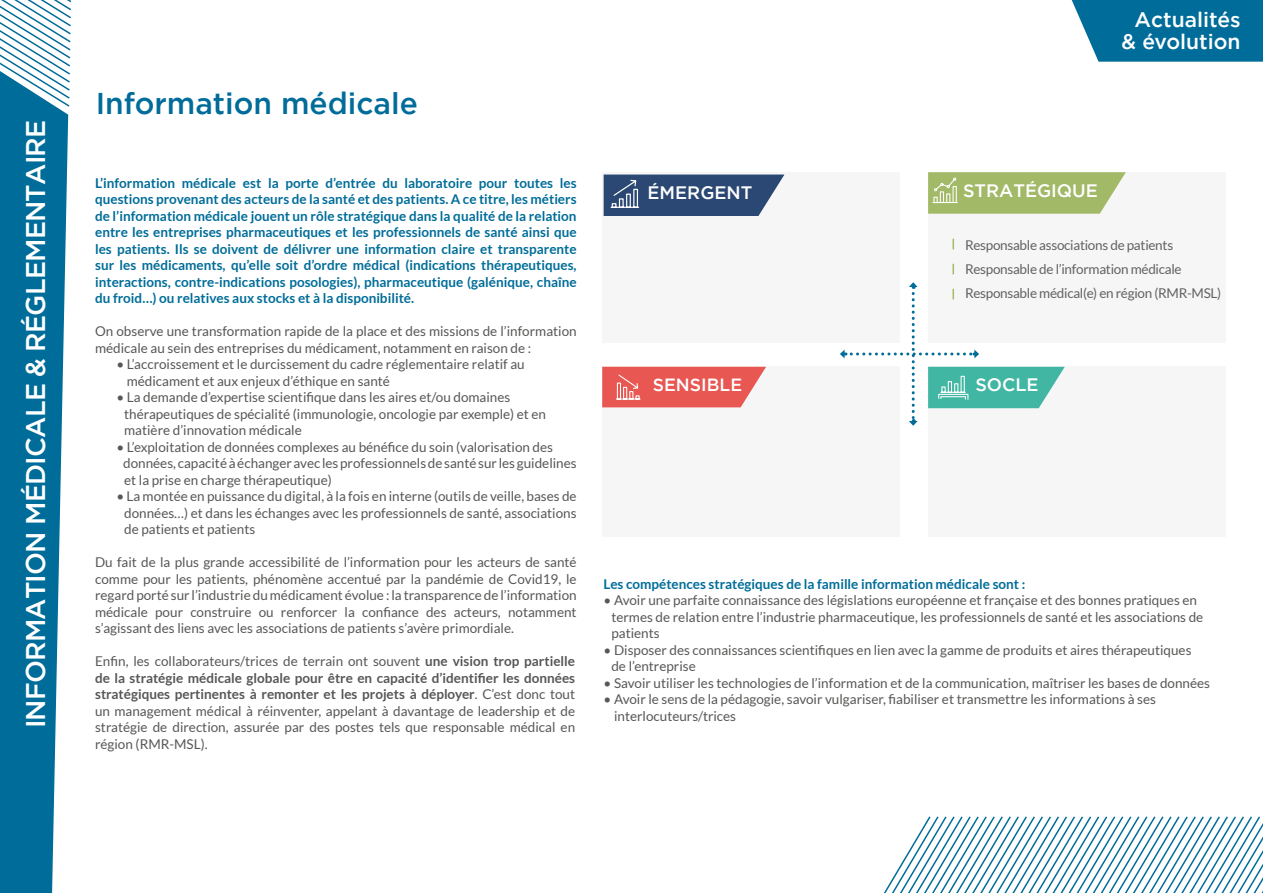
<style>
.page{position:relative;width:1263px;height:893px;background:#fff}
.page>*{position:absolute;margin:0;border:0;box-sizing:border-box;transform-origin:0 0}
.t1{font:500 30px "Gotham";color:#006c9a}
.t2{font:500 27px "Gotham";letter-spacing:-.03em;color:#fff}
.t3{font:500 21px/22.5px "Gotham";color:#fff;text-align:right}
.t4{font:500 18px "Gotham";color:#fff}
.t5{font:500 17.7px "Gotham";color:#fff}
.t6{font:13.5px/16.5px "Lato";color:#575756}
.t7{font:700 13.5px/16.5px "Lato";color:#006d99;text-align:justify}
.t8{font:13.5px/24px "Lato";letter-spacing:-.02em;color:#626262}
.s1{font-weight:700}
</style>
<div class="page">
<svg style="left:0;top:108px;width:68px;height:785px;background:#1d7ca5"></svg>
<svg style="left:0;top:0;width:72px;height:108px"></svg>
<div style="left:928px;top:367px;width:298px;height:170px;background:#f6f6f6"></div>
<div style="left:928px;top:172px;width:298px;height:170px;background:#f6f6f6"></div>
<div style="left:602px;top:367px;width:298px;height:170px;background:#f6f6f6"></div>
<div style="left:602px;top:172px;width:298px;height:170px;background:#f6f6f6"></div>
<svg style="left:928px;top:172px;width:198px;height:42px;background:#aabf75"></svg>
<svg style="left:604px;top:175px;width:180px;height:41px;background:#3e5980"></svg>
<svg style="left:952px;top:239px;width:2px;height:10px"></svg>
<svg style="left:952px;top:264px;width:2px;height:10px"></svg>
<svg style="left:840px;top:282px;width:225px;height:144px"></svg>
<svg style="left:602px;top:367px;width:164px;height:40px;background:#e96763"></svg>
<svg style="left:1072px;top:0;width:191px;height:62px;background:#1276a1"></svg>
<svg style="left:884px;top:816px;width:379px;height:77px"></svg>
<h2 class="t2" style="left:18px;top:728px;width:610px;rotate:-90deg">INFORMATION MÉDICALE &amp; RÉGLEMENTAIRE</h2>
<h1 class="t1" style="left:96px;top:84px;width:324px">Information médicale</h1>
<p class="t7" style="left:95px;top:174px;width:483px">L’information médicale est la porte d’entrée du laboratoire pour toutes les questions provenant des acteurs de la santé et des patients. A ce titre, les métiers de l’information médicale jouent un rôle stratégique dans la qualité de la relation entre les entreprises pharmaceutiques et les professionnels de santé ainsi que les patients. Ils se doivent de délivrer une information claire et transparente sur les médicaments, qu’elle soit d’ordre médical (indications thérapeutiques, interactions, contre-indications posologies), pharmaceutique (galénique, chaîne du froid…) ou relatives aux stocks et à la disponibilité.</p>
<p class="t6" style="left:95px;top:323px;width:483px">On observe une transformation rapide de la place et des missions de l’information médicale au sein des entreprises du médicament, notamment en raison de :</p>
<p class="t6" style="left:127px;top:356px;width:399px;text-indent:-10px">• L’accroissement et le durcissement du cadre réglementaire relatif au médicament et aux enjeux d’éthique en santé</p>
<p class="t6" style="left:124px;top:389px;width:423px;text-indent:-8px">• La demande d’expertise scientifique dans les aires et/ou domaines thérapeutiques de spécialité (immunologie, oncologie par exemple) et en matière d’innovation médicale</p>
<p class="t6" style="left:123px;top:438px;width:455px;text-indent:-7px">• L’exploitation de données complexes au bénéfice du soin (valorisation des données, capacité à échanger avec les professionnels de santé sur les guidelines et la prise en charge thérapeutique)</p>
<p class="t6" style="left:124px;top:488px;width:454px;text-align:justify;text-indent:-8px">• La montée en puissance du digital, à la fois en interne (outils de veille, bases de données…) et dans les échanges avec les professionnels de santé, associations de patients et patients</p>
<p class="t6" style="left:95px;top:554px;width:483px;text-align:justify">Du fait de la plus grande accessibilité de l’information pour les acteurs de santé comme pour les patients, phénomène accentué par la pandémie de Covid19, le regard porté sur l’industrie du médicament évolue : la transparence de l’information médicale pour construire ou renforcer la confiance des acteurs, notamment s’agissant des liens avec les associations de patients s’avère primordiale.</p>
<p class="t6" style="left:95px;top:653px;width:482px;text-align:justify">Enfin, les collaborateurs/trices de terrain ont souvent <span class="s1">une vision trop partielle de la stratégie médicale globale pour être en capacité d’identifier les données stratégiques pertinentes à remonter et les projets à déployer</span>. C’est donc tout un management médical à réinventer, appelant à davantage de leadership et de stratégie de direction, assurée par des postes tels que responsable médical en région (RMR-MSL).</p>
<h3 class="t4" style="left:647px;top:181px;width:106px">ÉMERGENT</h3>
<h3 class="t5" style="left:653px;top:373px;width:91px">SENSIBLE</h3>
<h3 class="t3" style="left:1122px;top:8px;width:121px">Actualités &amp; évolution</h3>
<h3 class="t4" style="left:963px;top:179px;width:136px">STRATÉGIQUE</h3>
<p class="t8" style="left:965px;top:233px;width:258px">Responsable associations de patients<br>Responsable de l’information médicale<br>Responsable médical(e) en région (RMR-MSL)</p>
<h3 class="t4" style="left:975px;top:373px;width:65px">SOCLE</h3>
<p class="t7" style="left:604px;top:575px;width:423px">Les compétences stratégiques de la famille information médicale sont :</p>
<p class="t6" style="left:611px;top:592px;width:593px;text-indent:-8px">• Avoir une parfaite connaissance des législations européenne et française et des bonnes pratiques en termes de relation entre l’industrie pharmaceutique, les professionnels de santé et les associations de patients</p>
<p class="t6" style="left:611px;top:641px;width:582px;text-indent:-8px">• Disposer des connaissances scientifiques en lien avec la gamme de produits et aires thérapeutiques de l’entreprise</p>
<p class="t6" style="left:604px;top:674px;width:608px">• Savoir utiliser les technologies de l’information et de la communication, maîtriser les bases de données</p>
<p class="t6" style="left:614px;top:691px;width:543px;text-indent:-10px">• Avoir le sens de la pédagogie, savoir vulgariser, fiabiliser et transmettre les informations à ses interlocuteurs/trices</p>
</div>
